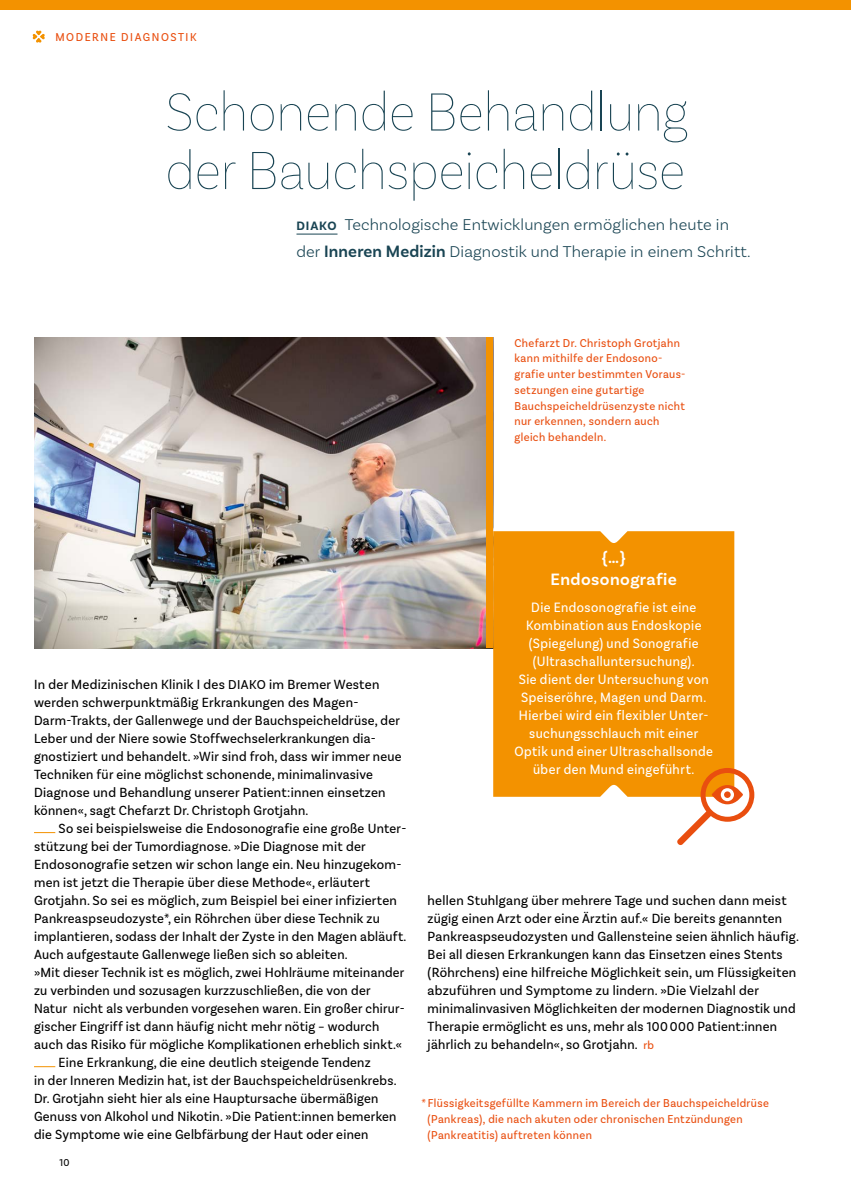
<style>
.page{position:relative;width:851px;height:1191px;background:#fff}
.page>*{position:absolute;margin:0;border:0;box-sizing:border-box;transform-origin:0 0}
.t1{font:100 57px/58.5px "Basic Sans Narrow";letter-spacing:-.015em;color:#194453}
.t2{font:600 17.25px/22.5px "Basic Sans";letter-spacing:.025em;color:#fff;text-align:center}
.t3{font:300 16.5px/27px "Basic Sans";letter-spacing:.01em;color:#194453}
.t4{font:14.25px/18px "Basic Sans Narrow";letter-spacing:.035em;color:#fff;text-align:center}
.t5{font:13.95px/18px "Basic Sans Narrow";letter-spacing:.02em;color:#000}
.t6{font:12px/15.8px "Basic Sans Narrow";letter-spacing:.035em;color:#e94e0f}
.t7{font:12px "Basic Sans Narrow";letter-spacing:.13em;color:#e94e0f}
.t8{font:10.5px "Basic Sans Narrow";color:#000}
.s1{font-weight:700;font-size:12.75px}
.s2{font-weight:600;font-size:17.25px}
.s3{font-size:13.5px}
.s4{font-size:12px;color:#e94e0f}
</style>
<div class="page">
<img style="left:34px;top:337px;width:452px;height:311px">
<div style="left:486px;top:337px;width:7px;height:311px;background:#f39200"></div>
<div style="left:0;top:0;width:850px;height:9px;background:#f39200"></div>
<svg style="left:33px;top:30px;width:12px;height:13px"></svg>
<hr style="left:296px;top:234px;width:41px;height:1px;background:#194453">
<svg style="left:34px;top:832px;width:21px;height:1px"></svg>
<svg style="left:34px;top:1066px;width:21px;height:1px"></svg>
<div style="left:493px;top:531px;width:241px;height:266px;background:#f39200"></div>
<svg style="left:677px;top:768px;width:77px;height:77px"></svg>
<p class="t7" style="left:55px;top:30px;width:143px">MODERNE DIAGNOSTIK</p>
<h1 class="t1" style="left:165px;top:83px;width:525px">Schonende Behandlung der Bauchspeicheldrüse</h1>
<p class="t3" style="left:296px;top:210px;width:455px"><span class="s1">DIAKO</span> Technologische Entwicklungen ermöglichen heute in der <span class="s2">Inneren Medizin</span> Diagnostik und Therapie in einem Schritt.</p>
<p class="t6" style="left:514px;top:335px;width:172px">Chefarzt Dr. Christoph Grotjahn kann mithilfe der Endosono&shy;grafie unter bestimmten Voraus&shy;setzungen eine gutartige<br>Bauchspeicheldrüsenzyste nicht nur erkennen, sondern auch gleich behandeln.</p>
<p class="t5" style="left:34px;top:675px;width:369px">In der Medizinischen Klinik I des <span class="s3">DIAKO</span> im Bremer Westen werden schwerpunktmäßig Erkrankungen des Magen-Darm-Trakts, der Gallenwege und der Bauchspeicheldrüse, der Leber und der Niere sowie Stoffwechselerkrankungen dia&shy;gnostiziert und behandelt. »Wir sind froh, dass wir immer neue Techniken für eine möglichst schonende, minimalinvasive Diagnose und Behandlung unserer Patient:innen einsetzen können«, sagt Chefarzt Dr. Christoph Grotjahn.</p>
<p class="t5" style="left:59px;top:819px;width:349px">So sei beispielsweise die Endosonografie eine große Unter-</p>
<p class="t5" style="left:34px;top:837px;width:333px">stützung bei der Tumordiagnose. »Die Diagnose mit der</p>
<p class="t5" style="left:34px;top:855px;width:369px">Endosonografie setzen wir schon lange ein. Neu hinzugekom-</p>
<p class="t5" style="left:34px;top:873px;width:337px">men ist jetzt die Therapie über diese Methode«, erläutert</p>
<p class="t5" style="left:34px;top:891px;width:364px">Grotjahn. So sei es möglich, zum Beispiel bei einer infizierten</p>
<p class="t5" style="left:34px;top:909px;width:347px">Pankreaspseudozyste*, ein Röhrchen über diese Technik zu</p>
<p class="t5" style="left:34px;top:927px;width:374px">implantieren, sodass der Inhalt der Zyste in den Magen abläuft.</p>
<p class="t5" style="left:34px;top:945px;width:315px">Auch aufgestaute Gallenwege ließen sich so ableiten.</p>
<p class="t5" style="left:34px;top:963px;width:372px">»Mit dieser Technik ist es möglich, zwei Hohlräume miteinander</p>
<p class="t5" style="left:34px;top:981px;width:338px">zu verbinden und sozusagen kurzzuschließen, die von der</p>
<p class="t5" style="left:34px;top:999px;width:372px">Natur nicht als verbunden vorgesehen waren. Ein großer chirur-</p>
<p class="t5" style="left:34px;top:1017px;width:347px">gischer Eingriff ist dann häufig nicht mehr nötig – wodurch</p>
<p class="t5" style="left:34px;top:1035px;width:369px">auch das Risiko für mögliche Komplikationen erheblich sinkt.«</p>
<p class="t5" style="left:59px;top:1053px;width:313px">Eine Erkrankung, die eine deutlich steigende Tendenz</p>
<p class="t5" style="left:34px;top:1071px;width:364px">in der Inneren Medizin hat, ist der Bauchspeicheldrüsenkrebs.</p>
<p class="t5" style="left:34px;top:1089px;width:346px">Dr. Grotjahn sieht hier als eine Hauptursache übermäßigen</p>
<p class="t5" style="left:34px;top:1107px;width:364px">Genuss von Alkohol und Nikotin. »Die Patient:innen bemerken</p>
<p class="t5" style="left:34px;top:1125px;width:336px">die Symptome wie eine Gelbfärbung der Haut oder einen</p>
<p class="t8" style="left:60px;top:1156px;width:11px">10</p>
<p class="t2" style="left:550px;top:546px;width:128px">{…}<br>Endosonografie</p>
<p class="t4" style="left:514px;top:599px;width:200px">Die Endosonografie ist eine<br>Kombination aus Endoskopie (Spiegelung) und Sonografie (Ultraschalluntersuchung).<br>Sie dient der Untersuchung von<br>Speiseröhre, Magen und Darm.<br>Hierbei wird ein flexibler Unter&shy;suchungsschlauch mit einer<br>Optik und einer Ultraschallsonde über den Mund eingeführt.</p>
<p class="t5" style="left:427px;top:891px;width:373px">hellen Stuhlgang über mehrere Tage und suchen dann meist zügig einen Arzt oder eine Ärztin auf.« Die bereits genannten Pankreaspseudozysten und Gallensteine seien ähnlich häufig.<br>Bei all diesen Erkrankungen kann das Einsetzen eines Stents (Röhrchens) eine hilfreiche Möglichkeit sein, um Flüssigkeiten abzuführen und Symptome zu lindern. »Die Vielzahl der minimalinvasiven Möglichkeiten der modernen Diagnostik und Therapie ermöglicht es uns, mehr als <span class="s3">100000</span> Patient:innen jährlich zu behandeln«, so Grotjahn. <span class="s4">rb</span></p>
<p class="t6" style="left:427px;top:1095px;width:343px;text-indent:-6px">*Flüssigkeitsgefüllte Kammern im Bereich der Bauchspeicheldrüse (Pankreas), die nach akuten oder chronischen Entzündungen (Pankreatitis) auftreten können</p>
</div>
